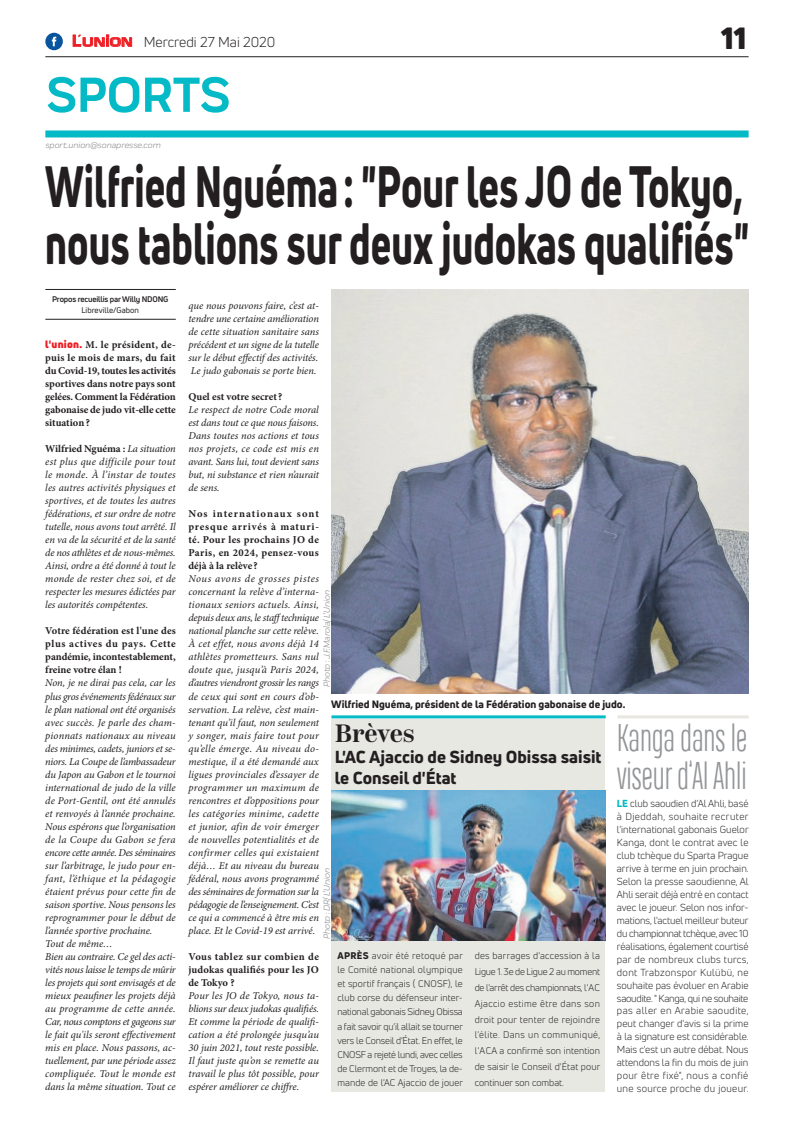
<style>
.page{position:relative;width:794px;height:1129px;background:#fff}
.page>*{position:absolute;margin:0;border:0;box-sizing:border-box;transform-origin:0 0}
.t1{font:800 57px/57px "Uni Neue";color:#231f20;scale:.68 1}
.t2{font:700 51px "Praktika";color:#03bac6}
.t3{font:300 36px/37px "Heading Compressed Pro";color:#939598;scale:.9 1}
.t4{font:900 30px "Uni Neue";color:#231f20}
.t5{font:600 25px "Scotch Deck";letter-spacing:-.005em;color:#231f20}
.t6{font:800 17px/20.4px "Uni Neue";color:#231f20}
.t7{font:14px "Uni Neue";color:#231f20}
.t8{font:italic 10.5px/13px "Minion Pro";letter-spacing:-.01em;color:#231f20;text-align:justify}
.t9{font:700 10.5px/13px "Minion Pro";color:#231f20;text-align:justify}
.t10{font:800 10.5px "Uni Neue";color:#231f20}
.t11{font:10px/12.9px "Uni Neue";letter-spacing:.03em;color:#231f20;text-align:justify}
.t12{font:9.5px/14.2px "Uni Neue";letter-spacing:.005em;color:#231f20;text-align:justify}
.t13{font:italic 9px "Praktika";color:#818386}
.t14{font:700 8px "Uni Neue";letter-spacing:-.02em;color:#231f20}
.t15{font:8px "Uni Neue";color:#231f20}
.s1{font-family:"Eurostile";font-weight:600;font-size:15px;color:#ee1d23}
.s2{font-family:"Eurostile";font-weight:600;font-size:11.4px;color:#ee1d23}
.s3{font-style:normal}
.s4{font-family:"Uni Neue";font-weight:900;color:#ee1d23}
.s5{font-weight:700;font-style:normal}
.s6{font-weight:800;color:#03bac6}
.s7{font-weight:800}
</style>
<div class="page">
<hr style="left:45px;top:56px;width:703px;height:1px;background:#231f20">
<div style="left:45px;top:130px;width:703px;height:7px;background:#03bac6"></div>
<svg style="left:72px;top:34px;width:60px;height:13px"></svg>
<div style="left:45px;top:33px;width:18px;height:17px;background:#08549e;border-radius:50%"></div>
<svg style="left:52px;top:37px;width:4px;height:9px"></svg>
<hr style="left:45px;top:319px;width:131px;height:1px;background:#231f20">
<hr style="left:45px;top:289px;width:131px;height:1px;background:#231f20">
<img style="left:331px;top:289px;width:417px;height:404px">
<div style="left:331px;top:719px;width:274px;height:372px;background:#e7e8e2"></div>
<hr style="left:331px;top:715px;width:274px;height:3px;background:#03bac6">
<img style="left:331px;top:790px;width:274px;height:149px">
<hr style="left:617px;top:715px;width:131px;height:3px;background:#e8e6e0">
<h3 class="t7" style="left:72px;top:33px;width:205px"><span class="s1">L</span><span class="s2">UNION</span> Mercredi 27 Mai 2020</h3>
<h2 class="t2" style="left:46px;top:54px;width:185px">SPORTS</h2>
<p class="t13" style="left:45px;top:139px;width:117px">sport.union@sonapresse.com</p>
<h3 class="t4" style="left:721px;top:17px;width:27px">11</h3>
<h1 class="t1" style="left:45px;top:157px;width:1036px">Wilfried Nguéma: "Pour les JO de Tokyo, nous tablions sur deux judokas qualifiés"</h1>
<p class="t14" style="left:52px;top:294px;width:118px">Propos recueillis par Willy NDONG</p>
<p class="t15" style="left:82px;top:305px;width:59px">Libreville/Gabon</p>
<p class="t8" style="left:188px;top:299px;width:132px">que nous pouvons faire, c’est at&shy;tendre une certaine amélioration de cette situation sanitaire sans précédent et un signe de la tutelle sur le début effectif des activités.<br>Le judo gabonais se porte bien<span class="s3">.</span></p>
<p class="t9" style="left:188px;top:390px;width:95px">Quel est votre secret?</p>
<p class="t8" style="left:188px;top:403px;width:132px">Le respect de notre Code moral est dans tout ce que nous faisons.<br>Dans toutes nos actions et tous nos projets, ce code est mis en avant. Sans lui, tout devient sans but, ni substance et rien n’aurait de sens.</p>
<p class="t9" style="left:188px;top:507px;width:132px">Nos internationaux sont presque arrivés à maturi&shy;té. Pour les prochains JO de Paris, en 2024, pensez-vous déjà à la relève ?</p>
<p class="t8" style="left:188px;top:572px;width:132px">Nous avons de grosses pistes concernant la relève d’interna&shy;tionaux seniors actuels. Ainsi, depuis deux ans, le stafftechnique national planche sur cette relève.<br>À cet effet, nous avons déjà 14 athlètes prometteurs. Sans nul doute que, jusqu’à Paris 2024, d’autres viendront grossir les rangs de ceux qui sont en cours d’ob&shy;servation. La relève, c’est main&shy;tenant qu’il faut, non seulement y songer, mais faire tout pour qu’elle émerge. Au niveau do&shy;mestique, il a été demandé aux ligues provinciales d’essayer de programmer un maximum de rencontres et d’oppositions pour les catégories minime, cadette et junior, afin de voir émerger de nouvelles potentialités et de confirmer celles qui existaient déjà… Et au niveau du bureau fédéral, nous avons programmé des séminaires de formation sur la pédagogie de l’enseignement. C’est ce qui a commencé à être mis en place. Et le Covid-19 est arrivé.</p>
<p class="t9" style="left:188px;top:949px;width:132px">Vous tablez sur combien de judokas qualifiés pour les JO de Tokyo ?</p>
<p class="t8" style="left:188px;top:988px;width:132px">Pour les JO de Tokyo, nous ta&shy;blions sur deux judokas qualifiés.<br>Et comme la période de qualifi&shy;cation a été prolongée jusqu’au 30 juin 2021, tout reste possible.<br>Il faut juste qu’on se remette au travail le plus tôt possible, pour espérer améliorer ce chiffre.</p>
<p class="t9" style="left:45px;top:338px;width:132px"><span class="s4">l'union.</span> M. le président, de&shy;puis le mois de mars, du fait du Covid-19, toutes les activités sportives dans notre pays sont gelées. Comment la Fédération gabonaise de judo vit-elle cette situation?</p>
<p class="t8" style="left:45px;top:442px;width:132px"><span class="s5">Wilfried Nguéma :</span> La situation est plus que difficile pour tout le monde. À l’instar de toutes les autres activités physiques et sportives, et de toutes les autres fédérations, et sur ordre de notre tutelle, nous avons tout arrêté. Il en va de la sécurité et de la santé de nos athlètes et de nous-mêmes.<br>Ainsi, ordre a été donné à tout le monde de rester chez soi, et de respecter les mesures édictées par les autorités compétentes.</p>
<p class="t9" style="left:45px;top:624px;width:132px">Votre fédération est l'une des plus actives du pays. Cette pandémie, incontestablement, freine votre élan !</p>
<p class="t8" style="left:45px;top:676px;width:132px;text-align:left">Non, je ne dirai pas cela, car les plus gros événements fédéraux sur le plan national ont été organisés avec succès. Je parle des cham&shy;pionnats nationaux au niveau des minimes, cadets, juniors et se&shy;niors. La Coupe de l’ambassadeur du Japon au Gabon et le tournoi international de judo de la ville de Port-Gentil, ont été annulés et renvoyés à l’année prochaine.<br>Nous espérons que l’organisation de la Coupe du Gabon se fera encore cette année. Des séminaires sur l’arbitrage, le judo pour en&shy;fant, l’éthique et la pédagogie étaient prévus pour cette fin de saison sportive. Nous pensons les reprogrammer pour le début de l’année sportive prochaine.<br>Tout de même…<br>Bien au contraire. Ce gel des acti&shy;vités nous laisse le temps de mûrir les projets qui sont envisagés et de mieux peaufiner les projets déjà au programme de cette année.<br>Car, nous comptons et gageons sur le fait qu'ils seront effectivement mis en place. Nous passons, ac&shy;tuellement, par une période assez compliquée. Tout le monde est dans la même situation. Tout ce</p>
<p class="t13" style="left:320px;top:687px;width:99px;rotate:-90deg">Photo : J.F.Marola/ L’Union</p>
<p class="t10" style="left:331px;top:696px;width:296px">Wilfried Nguéma, président de la Fédération gabonaise de judo.</p>
<h3 class="t5" style="left:335px;top:718px;width:82px">Brèves</h3>
<h3 class="t6" style="left:335px;top:746px;width:268px">L'AC Ajaccio de Sidney Obissa saisit le Conseil d'État</h3>
<h3 class="t3" style="left:617px;top:723px;width:146px">Kanga dans le viseur d’Al Ahli</h3>
<p class="t11" style="left:617px;top:797px;width:133px"><span class="s6">LE</span> club saoudien d’Al Ahli, basé à Djeddah, souhaite recruter l'international gabonais Guelor Kanga, dont le contrat avec le club tchèque du Sparta Prague arrive à terme en juin prochain.<br>Selon la presse saoudienne, Al Ahli serait déjà entré en contact avec le joueur. Selon nos infor&shy;mations, l'actuel meilleur buteur du championnat tchèque, avec 10 réalisations, également courtisé par de nombreux clubs turcs, dont Trabzonspor Kulübü, ne souhaite pas évoluer en Arabie saoudite. " Kanga, qui ne souhaite pas aller en Arabie saoudite, peut changer d'avis si la prime à la signature est considérable.<br>Mais c'est un autre débat. Nous attendons la fin du mois de juin pour être fixé", nous a confié une source proche du joueur.</p>
<p class="t13" style="left:320px;top:939px;width:73px;rotate:-90deg">Photo : DR/ L’Union</p>
<p class="t12" style="left:337px;top:947px;width:127px"><span class="s7">APRÈS</span> avoir été retoqué par le Comité national olympique et sportif français ( CNOSF), le club corse du défenseur inter&shy;national gabonais Sidney Obissa a fait savoir qu'il allait se tourner vers le Conseil d'État. En effet, le CNOSF a rejeté lundi, avec celles de Clermont et de Troyes, la de&shy;mande de l'AC Ajaccio de jouer</p>
<p class="t12" style="left:475px;top:946px;width:127px;line-height:16px">des barrages d'accession à la Ligue 1. 3e de Ligue 2 au moment de l'arrêt des championnats, l'AC Ajaccio estime être dans son droit pour tenter de rejoindre l'élite. Dans un communiqué, l'ACA a confirmé son intention de saisir le Conseil d'État pour continuer son combat.</p>
</div>
